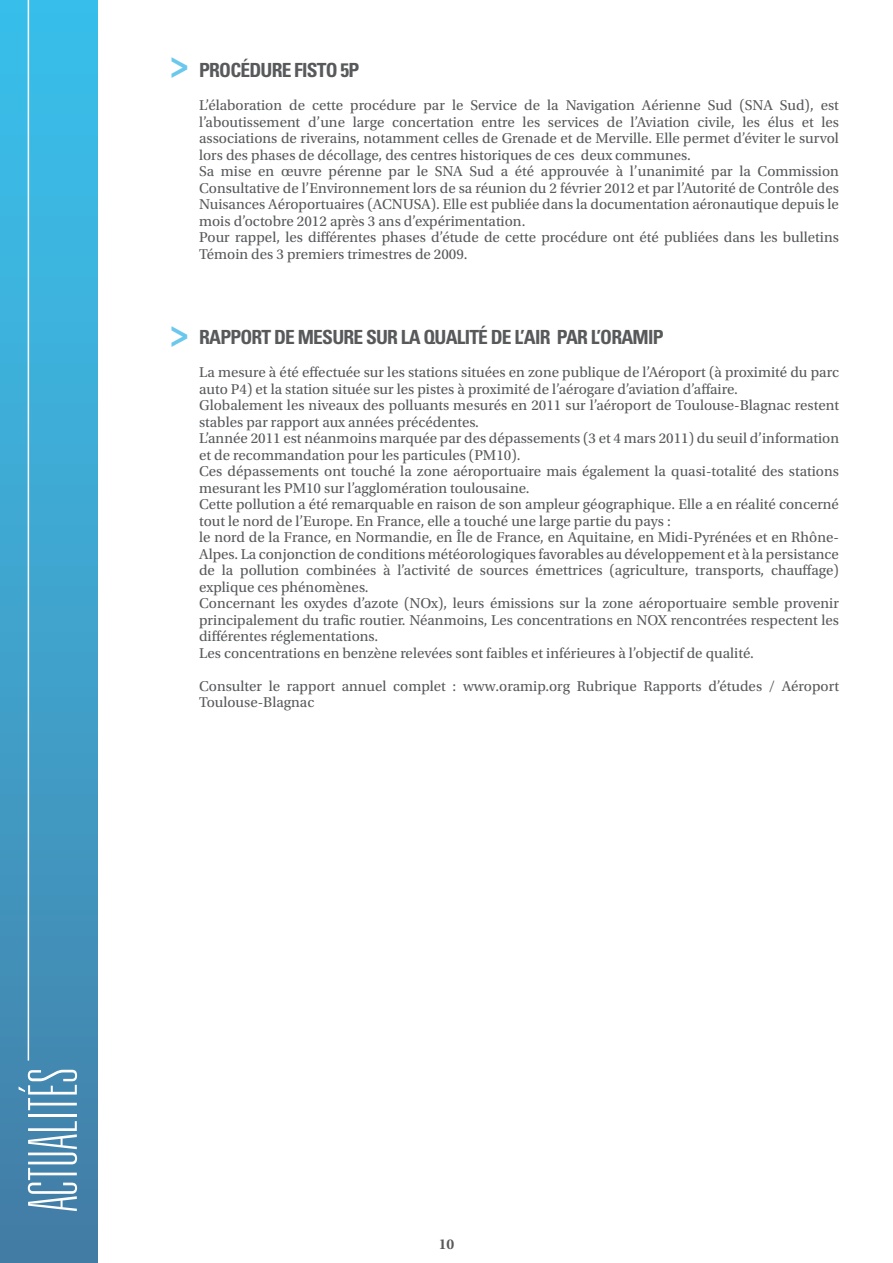
<style>
.page{position:relative;width:893px;height:1263px;background:#fff}
.page>*{position:absolute;margin:0;border:0;box-sizing:border-box;transform-origin:0 0}
.t1{font:100 ultra-condensed 67.5px "Univers LT Std";letter-spacing:.025em;color:#fff}
.t2{font:700 condensed 37.5px "Univers LT Std";color:#6bc8ed}
.t3{font:700 condensed 19.5px "Univers LT Std";letter-spacing:-.04em;color:#58595b}
.t4{font:15px/16.5px "Utopia Std";color:#58595b}
.t5{font:600 15px "Utopia Std";color:#58595b}
</style>
<div class="page">
<div style="left:0;top:0;width:98px;height:1263px;background:linear-gradient(to bottom,#3ac3ee,#447fa7)"></div>
<hr style="left:28px;top:0;width:1px;height:1060px;background:#fff">
<h2 class="t2" style="left:170px;top:41px;width:20px">&gt;</h2>
<h3 class="t3" style="left:199px;top:58px;width:43px">PROCÉDUR</h3>
<h3 class="t3" style="left:282px;top:58px;width:79px">E FISTO 5P</h3>
<p class="t4" style="left:199px;top:97px;width:641px">L’élaboration de cette procédure par le Service de la Navigation Aérienne Sud (SNA Sud), est l’aboutissement d’une large concertation entre les services de l’Aviation civile, les élus et les associations de riverains, notamment celles de Grenade et de Merville. Elle permet d’éviter le survol lors des phases de décollage, des centres historiques de ces deux communes.<br>Sa mise en œuvre pérenne par le SNA Sud a été approuvée à l’unanimité par la Commission Consultative de l’Environnement lors de sa réunion du 2 février 2012 et par l’Autorité de Contrôle des Nuisances Aéroportuaires (ACNUSA). Elle est publiée dans la documentation aéronautique depuis le mois d’octobre 2012 après 3 ans d’expérimentation.<br>Pour rappel, les différentes phases d’étude de cette procédure ont été publiées dans les bulletins Témoin des 3 premiers trimestres de 2009.</p>
<h2 class="t2" style="left:170px;top:309px;width:20px">&gt;</h2>
<h3 class="t3" style="left:199px;top:325px;width:179px">RAPPORT DE MESURE SUR</h3>
<h3 class="t3" style="left:401px;top:325px;width:44px">LA QUALITÉ</h3>
<h3 class="t3" style="left:491px;top:325px;width:174px">DE L’AIR PAR L’ORAMIP</h3>
<p class="t4" style="left:199px;top:364px;width:641px">La mesure à été effectuée sur les stations situées en zone publique de l’Aéroport (à proximité du parc auto P4) et la station située sur les pistes à proximité de l’aérogare d’aviation d’affaire.<br>Globalement les niveaux des polluants mesurés en 2011 sur l’aéroport de Toulouse-Blagnac restent stables par rapport aux années précédentes.<br>L’année 2011 est néanmoins marquée par des dépassements (3 et 4 mars 2011) du seuil d’information et de recommandation pour les particules (PM10).<br>Ces dépassements ont touché la zone aéroportuaire mais également la quasi-totalité des stations mesurant les PM10 sur l’agglomération toulousaine.<br>Cette pollution a été remarquable en raison de son ampleur géographique. Elle a en réalité concerné tout le nord de l’Europe. En France, elle a touché une large partie du pays :<br>le nord de la France, en Normandie, en Île de France, en Aquitaine, en Midi-Pyrénées et en Rhône-Alpes. La conjonction de conditions météorologiques favorables au développement et à la persistance de la pollution combinées à l’activité de sources émettrices (agriculture, transports, chauffage) explique ces phénomènes.<br>Concernant les oxydes d’azote (NOx), leurs émissions sur la zone aéroportuaire semble provenir principalement du trafic routier. Néanmoins, Les concentrations en NOX rencontrées respectent les différentes réglementations.<br>Les concentrations en benzène relevées sont faibles et inférieures à l’objectif de qualité.</p>
<p class="t4" style="left:199px;top:678px;width:641px">Consulter le rapport annuel complet : www.oramip.org Rubrique Rapports d’études / Aéroport<br>Toulouse-Blagnac</p>
<h1 class="t1" style="left:19px;top:1210px;width:144px;rotate:-90deg">actualités</h1>
<p class="t5" style="left:439px;top:1235px;width:17px">10</p>
</div>
